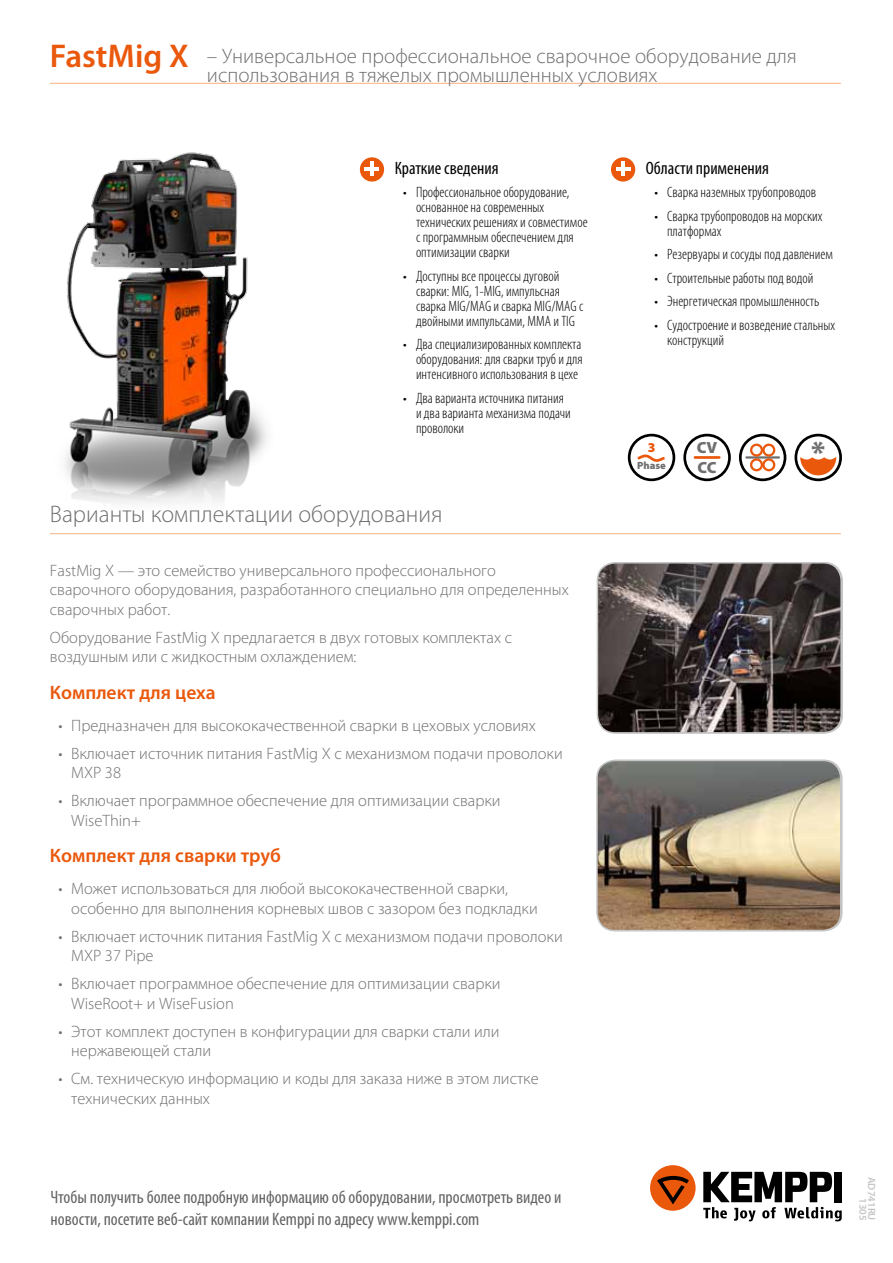
<style>
.page{position:relative;width:893px;height:1263px;background:#fff}
.page>*{position:absolute;margin:0;border:0;box-sizing:border-box;transform-origin:0 0}
.t1{font:600 33px "Myriad Pro";color:#ea580c}
.t2{font:900 30px "Myriad Pro";color:#706f6f}
.t3{font:300 24px "Myriad Pro";color:#706f6f}
.t4{font:300 21px/19.5px "Myriad Pro";color:#706f6f}
.t5{font:600 19.5px "Myriad Pro";color:#ea580c}
.t6{font:condensed 18px/21.6px "Myriad Pro";color:#646363}
.t7{font:condensed 18px "Myriad Pro";color:#000}
.t8{font:300 16.5px/19.5px "Myriad Pro";color:#706f6f}
.t9{font:900 16.2px "Myriad Pro";color:#706f6f}
.t10{font:300 condensed 15px/15px "Myriad Pro";color:#000}
.t11{font:900 13.5px "Myriad Pro";color:#ea580c}
.t12{font:600 10.5px/8.6px "Myriad Pro";color:#c6c6c6;text-align:right}
.t13{font:900 10.5px "Myriad Pro";color:#706f6f}
</style>
<div class="page">
<div style="left:650px;top:1165px;width:46px;height:46px;background:#ea580c;border-radius:50%"></div>
<svg style="left:657px;top:1176px;width:32px;height:28px"></svg>
<svg style="left:703px;top:1172px;width:139px;height:49px"></svg>
<div style="left:628px;top:434px;width:47px;height:47px;border:3px solid #000;border-radius:50%"></div>
<svg style="left:637px;top:454px;width:28px;height:8px"></svg>
<div style="left:683px;top:434px;width:48px;height:47px;border:3px solid #000;border-radius:50%"></div>
<hr style="left:695px;top:456px;width:24px;height:3px;background:#ea580c">
<div style="left:739px;top:434px;width:47px;height:47px;border:3px solid #000;border-radius:50%"></div>
<hr style="left:746px;top:456px;width:33px;height:3px;background:#706f6f">
<div style="left:750px;top:444px;width:13px;height:13px;border:2px solid #ea580c;border-radius:50%"></div>
<div style="left:762px;top:444px;width:13px;height:13px;border:2px solid #ea580c;border-radius:50%"></div>
<div style="left:750px;top:458px;width:13px;height:13px;border:2px solid #ea580c;border-radius:50%"></div>
<div style="left:762px;top:458px;width:13px;height:13px;border:2px solid #ea580c;border-radius:50%"></div>
<div style="left:794px;top:434px;width:48px;height:47px;border:3px solid #000;border-radius:50%"></div>
<svg style="left:800px;top:457px;width:36px;height:18px"></svg>
<img style="left:65px;top:152px;width:202px;height:351px">
<hr style="left:50px;top:533px;width:791px;height:1px;background:#f7b284">
<hr style="left:50px;top:83px;width:791px;height:1px;background:#f7b284">
<div style="left:360px;top:157px;width:24px;height:25px;background:#ea580c;border-radius:50%"></div>
<hr style="left:370px;top:161px;width:4px;height:15px;background:#fff">
<hr style="left:365px;top:168px;width:14px;height:3px;background:#fff">
<div style="left:611px;top:157px;width:24px;height:25px;background:#ea580c;border-radius:50%"></div>
<hr style="left:621px;top:161px;width:4px;height:15px;background:#fff">
<hr style="left:616px;top:168px;width:14px;height:3px;background:#fff">
<img style="left:597px;top:563px;width:244px;height:170px">
<div style="left:597px;top:562px;width:245px;height:172px;border:2px solid #c6c6c6;border-radius:18px"></div>
<img style="left:597px;top:760px;width:244px;height:170px">
<div style="left:596px;top:760px;width:245px;height:171px;border:2px solid #c6c6c6;border-radius:18px"></div>
<h1 class="t1" style="left:50px;top:35px;width:140px">FastMig X</h1>
<p class="t4" style="left:207px;top:46px;width:591px">– Универсальное профессиональное сварочное оборудование для использования в тяжелых промышленных условиях</p>
<p class="t7" style="left:395px;top:157px;width:105px">Краткие сведения</p>
<p class="t10" style="left:416px;top:185px;width:173px;text-indent:-13px">• Профессиональное оборудование, основанноенасовременных технических решениях исовместимое спрограммным обеспечением для оптимизациисварки</p>
<p class="t10" style="left:416px;top:268px;width:169px;text-indent:-13px">• Доступны всепроцессы дуговой сварки: MIG, 1-MIG,импульсная сварка MIG/MAG и сварка MIG/MAG с двойнымиимпульсами, MMA и TIG</p>
<p class="t10" style="left:416px;top:337px;width:168px;text-align:justify;text-indent:-13px">• Два специализированныхкомплекта оборудования: длясварки труби для интенсивного использованияв цехе</p>
<p class="t10" style="left:416px;top:390px;width:156px;text-indent:-13px">• Два вариантаисточникапитания идваварианта механизмаподачи проволоки</p>
<h3 class="t3" style="left:50px;top:499px;width:394px">Варианты комплектации оборудования</h3>
<p class="t8" style="left:50px;top:560px;width:520px">FastMig X — это семейство универсального профессионального сварочного оборудования, разработанного специально для определенных сварочных работ.</p>
<p class="t8" style="left:50px;top:627px;width:464px">Оборудование FastMig X предлагается в двух готовых комплектах с воздушным или с жидкостным охлаждением:</p>
<p class="t5" style="left:50px;top:679px;width:167px">Комплект для цеха</p>
<p class="t8" style="left:58px;top:715px;width:479px">• Предназначен для высококачественной сварки в цеховых условиях</p>
<p class="t8" style="left:71px;top:743px;width:493px;text-indent:-13px">• Включает источник питания FastMig X с механизмом подачи проволоки<br>MXP 38</p>
<p class="t8" style="left:71px;top:791px;width:431px;text-indent:-13px">• Включает программное обеспечение для оптимизации сварки<br>WiseThin+</p>
<p class="t5" style="left:50px;top:843px;width:233px">Комплект для сварки труб</p>
<p class="t8" style="left:71px;top:879px;width:468px;text-indent:-13px">• Может использоваться для любой высококачественной сварки, особенно для выполнения корневых швов с зазором без подкладки</p>
<p class="t8" style="left:71px;top:926px;width:493px;text-indent:-13px">• Включает источник питания FastMig X с механизмом подачи проволоки<br>MXP 37 Pipe</p>
<p class="t8" style="left:71px;top:974px;width:431px;text-indent:-13px">• Включает программное обеспечение для оптимизации сварки<br>WiseRoot+ и WiseFusion</p>
<p class="t8" style="left:71px;top:1021px;width:430px;text-indent:-13px">• Этот комплект доступен в конфигурации для сварки стали или нержавеющей стали</p>
<p class="t8" style="left:71px;top:1069px;width:469px;text-indent:-13px">• См. техническую информацию и коды для заказа ниже в этом листке технических данных</p>
<p class="t6" style="left:51px;top:1186px;width:512px">Чтобы получить более подробную информацию об оборудовании, просмотреть видео и новости, посетите веб-сайт компании Kemppi по адресу www.kemppi.com</p>
<p class="t7" style="left:646px;top:157px;width:125px">Области применения</p>
<p class="t10" style="left:654px;top:185px;width:163px">• Сварканаземных трубопроводов</p>
<p class="t10" style="left:667px;top:208px;width:157px;text-indent:-13px">• Сваркатрубопроводов на морских платформах</p>
<p class="t10" style="left:654px;top:247px;width:180px">• Резервуары исосуды поддавлением</p>
<p class="t10" style="left:654px;top:270px;width:161px">• Строительные работы под водой</p>
<p class="t10" style="left:654px;top:294px;width:166px">• Энергетическая промышленность</p>
<p class="t10" style="left:667px;top:317px;width:169px;text-indent:-13px">• Судостроениеи возведениестальных конструкций</p>
<p class="t11" style="left:648px;top:438px;width:9px">3</p>
<p class="t13" style="left:637px;top:459px;width:30px">Phase</p>
<p class="t9" style="left:697px;top:437px;width:22px">CV</p>
<h2 class="t2" style="left:811px;top:432px;width:16px">*</h2>
<p class="t9" style="left:698px;top:457px;width:20px">CC</p>
<p class="t12" style="left:876px;top:1177px;width:45px;rotate:90deg">AD741RU<br>1305</p>
</div>
